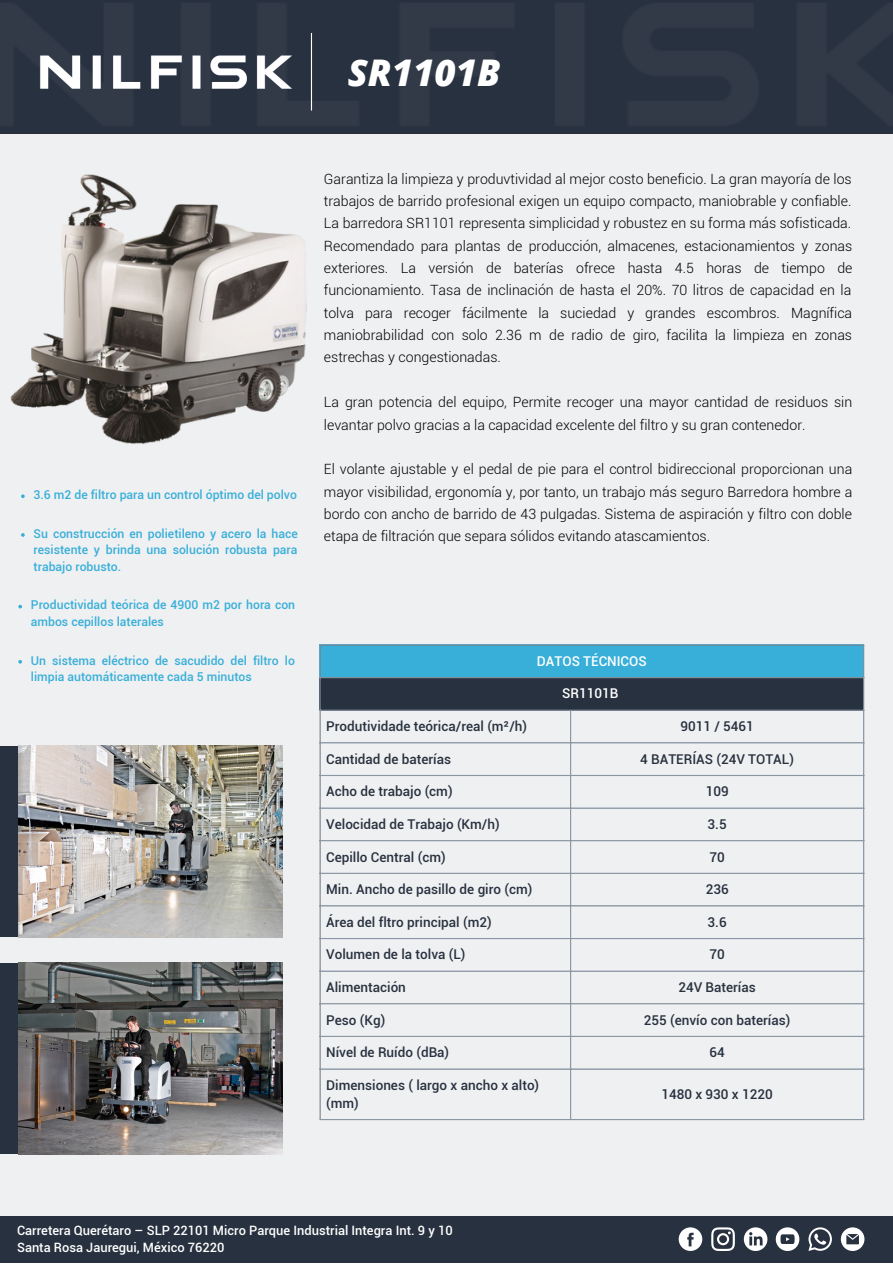
<style>
.page{position:relative;width:893px;height:1264px;background:#fff}
.page>*{position:absolute;margin:0;border:0;box-sizing:border-box;transform-origin:0 0}
.t1{font:italic 800 36.75px "Open Sans";color:#fff}
.t2{font:300 14.1px/22.4px "Roboto";color:#000;text-align:justify}
.t3{font:500 13.5px/18px "Roboto";color:#28313f}
.t4{font:500 13.5px "Roboto";color:#fff}
.t5{font:500 12.9px/17.1px "Roboto";color:#fff}
.t6{font:500 12.15px/16.4px "Roboto";color:#38afd9}
</style>
<div class="page">
<div style="left:0;top:0;width:892px;height:1262px;background:#eff0f2"></div>
<img style="left:0;top:0;width:892px;height:134px">
<hr style="left:311px;top:33px;width:1px;height:78px;background:#fff">
<div style="left:0;top:1216px;width:892px;height:46px;background:#28313f"></div>
<div style="left:0;top:745px;width:283px;height:191px;background:#28313f"></div>
<div style="left:0;top:962px;width:283px;height:191px;background:#28313f"></div>
<svg style="left:678px;top:1227px;width:24px;height:23px"></svg>
<svg style="left:743px;top:1227px;width:24px;height:23px"></svg>
<svg style="left:711px;top:1227px;width:23px;height:23px"></svg>
<svg style="left:775px;top:1227px;width:24px;height:23px"></svg>
<svg style="left:808px;top:1227px;width:23px;height:23px"></svg>
<svg style="left:840px;top:1227px;width:24px;height:23px"></svg>
<div style="left:320px;top:644px;width:543px;height:34px;background:#38afd9"></div>
<div style="left:320px;top:677px;width:543px;height:33px;background:#28313f"></div>
<hr style="left:319px;top:645px;width:1px;height:474px;background:#8997a4">
<hr style="left:570px;top:710px;width:1px;height:409px;background:#8997a4">
<hr style="left:863px;top:645px;width:1px;height:474px;background:#8997a4">
<hr style="left:319px;top:644px;width:545px;height:1px;background:#8997a4">
<hr style="left:319px;top:677px;width:545px;height:1px;background:#8997a4">
<hr style="left:319px;top:709px;width:545px;height:1px;background:#8997a4">
<hr style="left:319px;top:742px;width:545px;height:1px;background:#8997a4">
<hr style="left:319px;top:775px;width:545px;height:1px;background:#8997a4">
<hr style="left:319px;top:807px;width:545px;height:1px;background:#8997a4">
<hr style="left:319px;top:840px;width:545px;height:1px;background:#8997a4">
<hr style="left:319px;top:872px;width:545px;height:1px;background:#8997a4">
<hr style="left:319px;top:905px;width:545px;height:1px;background:#8997a4">
<hr style="left:319px;top:938px;width:545px;height:1px;background:#8997a4">
<hr style="left:319px;top:970px;width:545px;height:1px;background:#8997a4">
<hr style="left:319px;top:1003px;width:545px;height:1px;background:#8997a4">
<hr style="left:319px;top:1035px;width:545px;height:1px;background:#8997a4">
<hr style="left:319px;top:1068px;width:545px;height:1px;background:#8997a4">
<hr style="left:319px;top:1119px;width:545px;height:1px;background:#8997a4">
<img style="left:18px;top:745px;width:264px;height:192px">
<img style="left:18px;top:962px;width:264px;height:192px">
<img style="left:10px;top:174px;width:297px;height:271px">
<svg style="left:21px;top:494px;width:4px;height:4px"></svg>
<svg style="left:21px;top:533px;width:4px;height:4px"></svg>
<svg style="left:18px;top:605px;width:4px;height:3px"></svg>
<svg style="left:18px;top:660px;width:4px;height:3px"></svg>
<h1 class="t1" style="left:348px;top:47px;width:154px">SR1101B</h1>
<p class="t6" style="left:34px;top:486px;width:265px">3.6 m2 de filtro para un control óptimo del polvo</p>
<p class="t6" style="left:34px;top:525px;width:266px;text-align:justify">Su construcción en polietileno y acero la hace resistente y brinda una solución robusta para trabajo robusto.</p>
<p class="t6" style="left:31px;top:597px;width:266px">Productividad teórica de 4900 m2 por hora con ambos cepillos laterales</p>
<p class="t6" style="left:31px;top:652px;width:265px">Un sistema eléctrico de sacudido del filtro lo limpia automáticamente cada 5 minutos</p>
<p class="t2" style="left:324px;top:167px;width:530px">Garantiza la limpieza y produvtividad al mejor costo beneficio. La gran mayoría de los trabajos de barrido profesional exigen un equipo compacto, maniobrable y confiable.<br>La barredora SR1101 representa simplicidad y robustez en su forma más sofisticada.<br>Recomendado para plantas de producción, almacenes, estacionamientos y zonas exteriores. La versión de baterías ofrece hasta 4.5 horas de tiempo de funcionamiento. Tasa de inclinación de hasta el 20%. 70 litros de capacidad en la tolva para recoger fácilmente la suciedad y grandes escombros. Magnífica maniobrabilidad con solo 2.36 m de radio de giro, facilita la limpieza en zonas estrechas y congestionadas.</p>
<p class="t2" style="left:324px;top:391px;width:530px">La gran potencia del equipo, Permite recoger una mayor cantidad de residuos sin levantar polvo gracias a la capacidad excelente del filtro y su gran contenedor.</p>
<p class="t2" style="left:324px;top:458px;width:530px">El volante ajustable y el pedal de pie para el control bidireccional proporcionan una mayor visibilidad, ergonomía y, por tanto, un trabajo más seguro Barredora hombre a bordo con ancho de barrido de 43 pulgadas. Sistema de aspiración y filtro con doble etapa de filtración que separa sólidos evitando atascamientos.</p>
<p class="t4" style="left:537px;top:653px;width:111px">DATOS TÉCNICOS</p>
<p class="t4" style="left:562px;top:686px;width:58px">SR1101B</p>
<p class="t3" style="left:326px;top:717px;width:202px">Produtividade teórica/real (m²/h)</p>
<p class="t3" style="left:680px;top:717px;width:75px">9011 / 5461</p>
<p class="t3" style="left:326px;top:750px;width:126px">Cantidad de baterías</p>
<p class="t3" style="left:640px;top:750px;width:155px">4 BATERÍAS (24V TOTAL)</p>
<p class="t3" style="left:326px;top:782px;width:128px">Acho de trabajo (cm)</p>
<p class="t3" style="left:705px;top:782px;width:24px">109</p>
<p class="t3" style="left:326px;top:815px;width:175px">Velocidad de Trabajo (Km/h)</p>
<p class="t3" style="left:707px;top:815px;width:21px">3.5</p>
<p class="t3" style="left:326px;top:847px;width:121px">Cepillo Central (cm)</p>
<p class="t3" style="left:709px;top:847px;width:17px">70</p>
<p class="t3" style="left:326px;top:880px;width:208px">Min. Ancho de pasillo de giro (cm)</p>
<p class="t3" style="left:705px;top:880px;width:24px">236</p>
<p class="t3" style="left:326px;top:913px;width:167px">Área del fltro principal (m2)</p>
<p class="t3" style="left:707px;top:913px;width:21px">3.6</p>
<p class="t3" style="left:326px;top:945px;width:141px">Volumen de la tolva (L)</p>
<p class="t3" style="left:709px;top:945px;width:17px">70</p>
<p class="t3" style="left:326px;top:978px;width:81px">Alimentación</p>
<p class="t3" style="left:678px;top:978px;width:79px">24V Baterías</p>
<p class="t3" style="left:326px;top:1010px;width:61px">Peso (Kg)</p>
<p class="t3" style="left:643px;top:1010px;width:148px">255 (envío con baterías)</p>
<p class="t3" style="left:326px;top:1043px;width:124px">Nível de Ruído (dBa)</p>
<p class="t3" style="left:709px;top:1043px;width:17px">64</p>
<p class="t3" style="left:326px;top:1076px;width:214px">Dimensiones ( largo x ancho x alto) (mm)</p>
<p class="t3" style="left:661px;top:1085px;width:113px">1480 x 930 x 1220</p>
<p class="t5" style="left:17px;top:1221px;width:437px">Carretera Querétaro – SLP 22101 Micro Parque Industrial Integra Int. 9 y 10<br>Santa Rosa Jauregui, México 76220</p>
</div>
